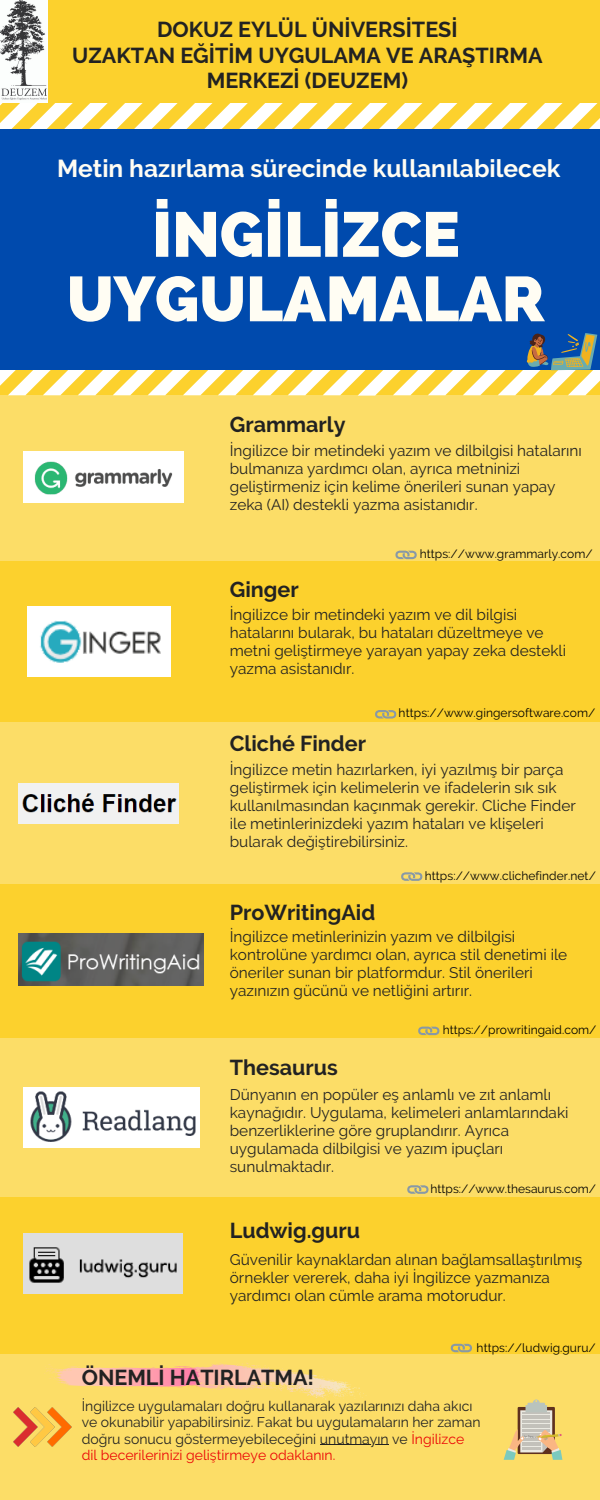
<style>
.page{position:relative;width:600px;height:1500px;background:#fcd12d}
.page>*{position:absolute;margin:0;border:0;box-sizing:border-box;transform-origin:0 0}
.t1{font:800 63.2px/64.5px "Raleway";color:#fffdf3;text-align:center}
.t2{font:700 24.5px "Raleway";color:#fffdf3}
.t3{font:700 21.6px/25.5px "Raleway";color:#222;text-align:center}
.t4{font:700 21.5px "Raleway";color:#222}
.t5{font:700 21.5px "Raleway";color:#212121}
.t6{font:15.4px/18px "Raleway";color:#222}
.t7{font:15.4px/18px "Raleway";color:#212121}
.t8{font:14px/16.5px "Raleway";color:#222}
.t9{font:12px "Raleway";letter-spacing:.005em;color:#000}
.s1{color:#eb0707}
</style>
<div class="page">
<svg style="left:0;top:103px;width:600px;height:292px"></svg>
<div style="left:0;top:130px;width:600px;height:240px;background:#004aad"></div>
<div style="left:0;top:395px;width:600px;height:166px;background:#fcdd67"></div>
<div style="left:0;top:722px;width:600px;height:162px;background:#fcdd67"></div>
<div style="left:0;top:1039px;width:600px;height:158px;background:#fcdd67"></div>
<div style="left:0;top:1354px;width:600px;height:146px;background:#fcdd67"></div>
<img style="left:0;top:0;width:47px;height:103px">
<svg style="left:504px;top:1399px;width:58px;height:60px"></svg>
<img style="left:13px;top:1407px;width:59px;height:39px">
<img style="left:24px;top:1234px;width:159px;height:60px">
<img style="left:24px;top:1087px;width:175px;height:61px">
<img style="left:19px;top:934px;width:185px;height:51px">
<img style="left:19px;top:783px;width:159px;height:40px">
<img style="left:27px;top:607px;width:143px;height:70px">
<img style="left:24px;top:452px;width:159px;height:51px">
<svg style="left:407px;top:1185px;width:22px;height:9px"></svg>
<svg style="left:414px;top:1026px;width:30px;height:13px"></svg>
<svg style="left:447px;top:1343px;width:29px;height:16px"></svg>
<svg style="left:401px;top:872px;width:22px;height:9px"></svg>
<svg style="left:375px;top:710px;width:22px;height:9px"></svg>
<svg style="left:395px;top:550px;width:22px;height:10px"></svg>
<svg style="left:527px;top:333px;width:70px;height:37px"></svg>
<hr style="left:320px;top:1444px;width:69px;height:1px;background:#222">
<p class="t3" style="left:157px;top:17px;width:302px">DOKUZ EYLÜL ÜNİVERSİTESİ</p>
<p class="t3" style="left:72px;top:42px;width:472px">UZAKTAN EĞİTİM UYGULAMA VE ARAŞTIRMA<br>MERKEZİ (DEUZEM)</p>
<p class="t2" style="left:57px;top:154px;width:505px">Metin hazırlama sürecinde kullanılabilecek</p>
<p class="t1" style="left:67px;top:202px;width:480px">İNGİLİZCE<br>UYGULAMALAR</p>
<p class="t5" style="left:230px;top:412px;width:117px">Grammarly</p>
<p class="t7" style="left:230px;top:442px;width:353px">İngilizce bir metindeki yazım ve dilbilgisi hatalarını bulmanıza yardımcı olan, ayrıca metninizi geliştirmeniz için kelime önerileri sunan yapay zeka (AI) destekli yazma asistanıdır.</p>
<p class="t4" style="left:230px;top:577px;width:70px">Ginger</p>
<p class="t9" style="left:420px;top:547px;width:175px">https://www.grammarly.com/</p>
<p class="t6" style="left:230px;top:606px;width:338px">İngilizce bir metindeki yazım ve dil bilgisi hatalarını bularak, bu hataları düzeltmeye ve metni geliştirmeye yarayan yapay zeka destekli yazma asistanıdır.</p>
<p class="t4" style="left:230px;top:731px;width:138px">Cliché Finder</p>
<p class="t9" style="left:399px;top:706px;width:198px">https://www.gingersoftware.com/</p>
<p class="t6" style="left:230px;top:760px;width:347px">İngilizce metin hazırlarken, iyi yazılmış bir parça geliştirmek için kelimelerin ve ifadelerin sık sık kullanılmasından kaçınmak gerekir. Cliche Finder ile metinlerinizdeki yazım hataları ve klişeleri bularak değiştirebilirsiniz.</p>
<p class="t4" style="left:230px;top:900px;width:147px">ProWritingAid</p>
<p class="t9" style="left:425px;top:869px;width:173px">https://www.clichefinder.net/</p>
<p class="t6" style="left:230px;top:928px;width:339px">İngilizce metinlerinizin yazım ve dilbilgisi kontrolüne yardımcı olan, ayrıca stil denetimi ile öneriler sunan bir platformdur. Stil önerileri yazınızın gücünü ve netliğini artırır.</p>
<p class="t4" style="left:230px;top:1054px;width:109px">Thesaurus</p>
<p class="t9" style="left:443px;top:1022px;width:155px">https://prowritingaid.com/</p>
<p class="t6" style="left:230px;top:1085px;width:340px">Dünyanın en popüler eş anlamlı ve zıt anlamlı kaynağıdır. Uygulama, kelimeleri anlamlarındaki benzerliklerine göre gruplandırır. Ayrıca uygulamada dilbilgisi ve yazım ipuçları sunulmaktadır.</p>
<p class="t4" style="left:230px;top:1218px;width:132px">Ludwig.guru</p>
<p class="t9" style="left:431px;top:1182px;width:167px">https://www.thesaurus.com/</p>
<p class="t6" style="left:230px;top:1250px;width:354px">Güvenilir kaynaklardan alınan bağlamsallaştırılmış örnekler vererek, daha iyi İngilizce yazmanıza yardımcı olan cümle arama motorudur.</p>
<p class="t4" style="left:82px;top:1365px;width:234px">ÖNEMLİ HATIRLATMA!</p>
<p class="t9" style="left:477px;top:1340px;width:121px">https://ludwig.guru/</p>
<p class="t8" style="left:82px;top:1397px;width:400px">İngilizce uygulamaları doğru kullanarak yazılarınızı daha akıcı ve okunabilir yapabilirsiniz. Fakat bu uygulamaların her zaman doğru sonucu göstermeyebileceğini unutmayın ve <span class="s1">İngilizce dil becerilerinizi geliştirmeye odaklanın.</span></p>
</div>
